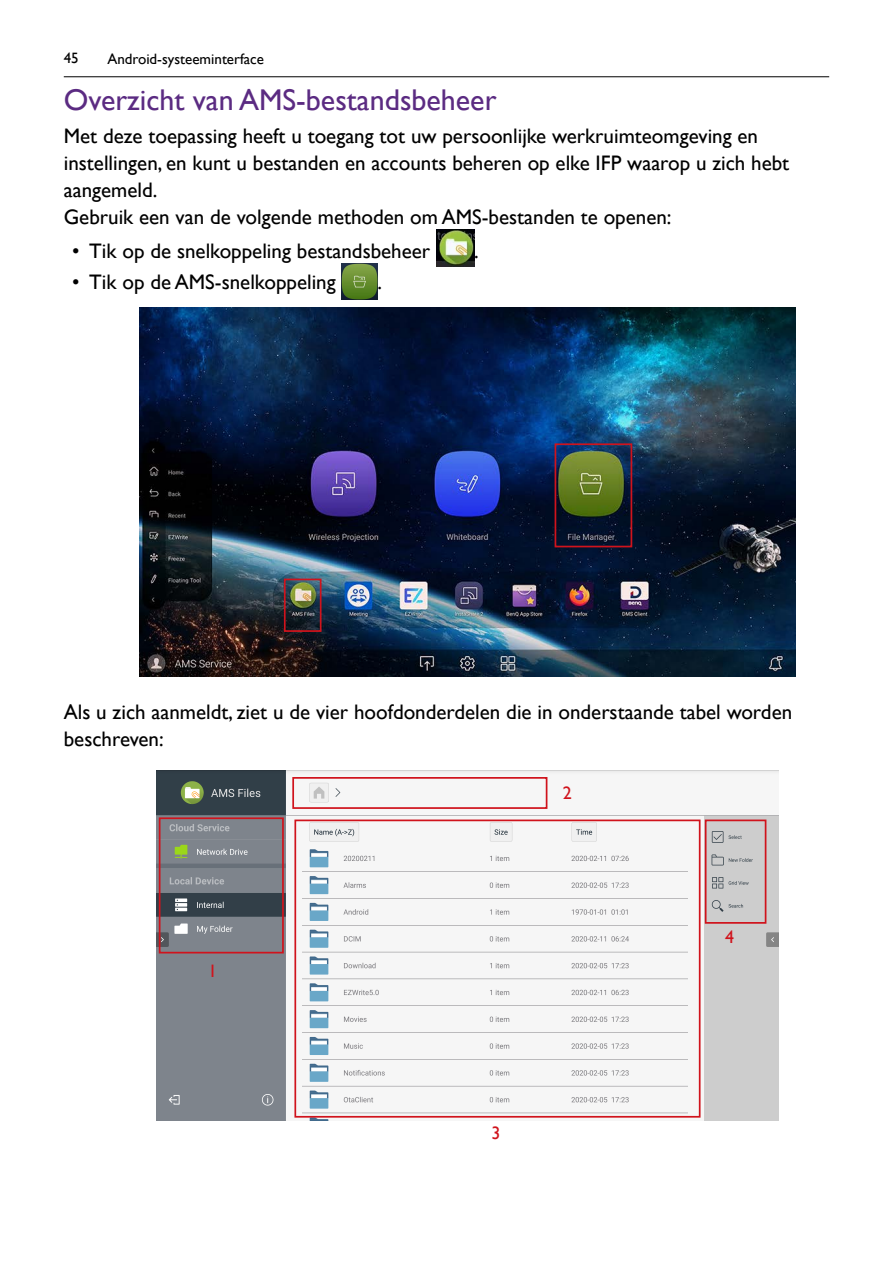
<style>
.page{position:relative;width:893px;height:1263px;background:#fff}
.page>*{position:absolute;margin:0;border:0;box-sizing:border-box;transform-origin:0 0}
.t1{font:30px "Gill Sans";color:#5b2b82}
.t2{font:21px/27px "Gill Sans";color:#000}
.t3{font:18px "Gill Sans";color:#d0131c}
.t4{font:15px "Gill Sans";color:#000}
</style>
<div class="page">
<hr style="left:64px;top:77px;width:765px;height:1px;background:#000">
<img style="left:436px;top:230px;width:38px;height:37px">
<img style="left:342px;top:263px;width:35px;height:36px">
<img style="left:139px;top:308px;width:656px;height:369px">
<div style="left:284px;top:579px;width:37px;height:53px;border:2px solid #d0131c"></div>
<div style="left:555px;top:443px;width:77px;height:104px;border:2px solid #d0131c"></div>
<img style="left:156px;top:771px;width:623px;height:350px">
<div style="left:292px;top:777px;width:255px;height:32px;border:2px solid #d0131c"></div>
<div style="left:159px;top:817px;width:125px;height:136px;border:2px solid #d0131c"></div>
<div style="left:294px;top:819px;width:406px;height:299px;border:2px solid #d0131c"></div>
<div style="left:705px;top:819px;width:61px;height:105px;border:2px solid #d0131c"></div>
<p class="t4" style="left:64px;top:49px;width:16px">45</p>
<p class="t4" style="left:107px;top:50px;width:158px">Android-systeeminterface</p>
<h1 class="t1" style="left:64px;top:83px;width:434px">Overzicht van AMS-bestandsbeheer</h1>
<p class="t2" style="left:64px;top:123px;width:727px">Met deze toepassing heeft u toegang tot uw persoonlijke werkruimteomgeving en instellingen, en kunt u bestanden en accounts beheren op elke IFP waarop u zich hebt aangemeld.<br>Gebruik een van de volgende methoden om AMS-bestanden te openen:</p>
<p class="t2" style="left:72px;top:238px;width:359px">• Tik op de snelkoppeling bestandsbeheer</p>
<p class="t2" style="left:474px;top:238px;width:6px">.</p>
<p class="t2" style="left:72px;top:269px;width:265px">• Tik op de AMS-snelkoppeling</p>
<p class="t2" style="left:377px;top:269px;width:6px">.</p>
<p class="t2" style="left:64px;top:698px;width:730px">Als u zich aanmeldt, ziet u de vier hoofdonderdelen die in onderstaande tabel worden beschreven:</p>
<p class="t3" style="left:208px;top:960px;width:10px">1</p>
<p class="t3" style="left:563px;top:782px;width:10px">2</p>
<p class="t3" style="left:491px;top:1122px;width:10px">3</p>
<p class="t3" style="left:725px;top:926px;width:10px">4</p>
</div>
